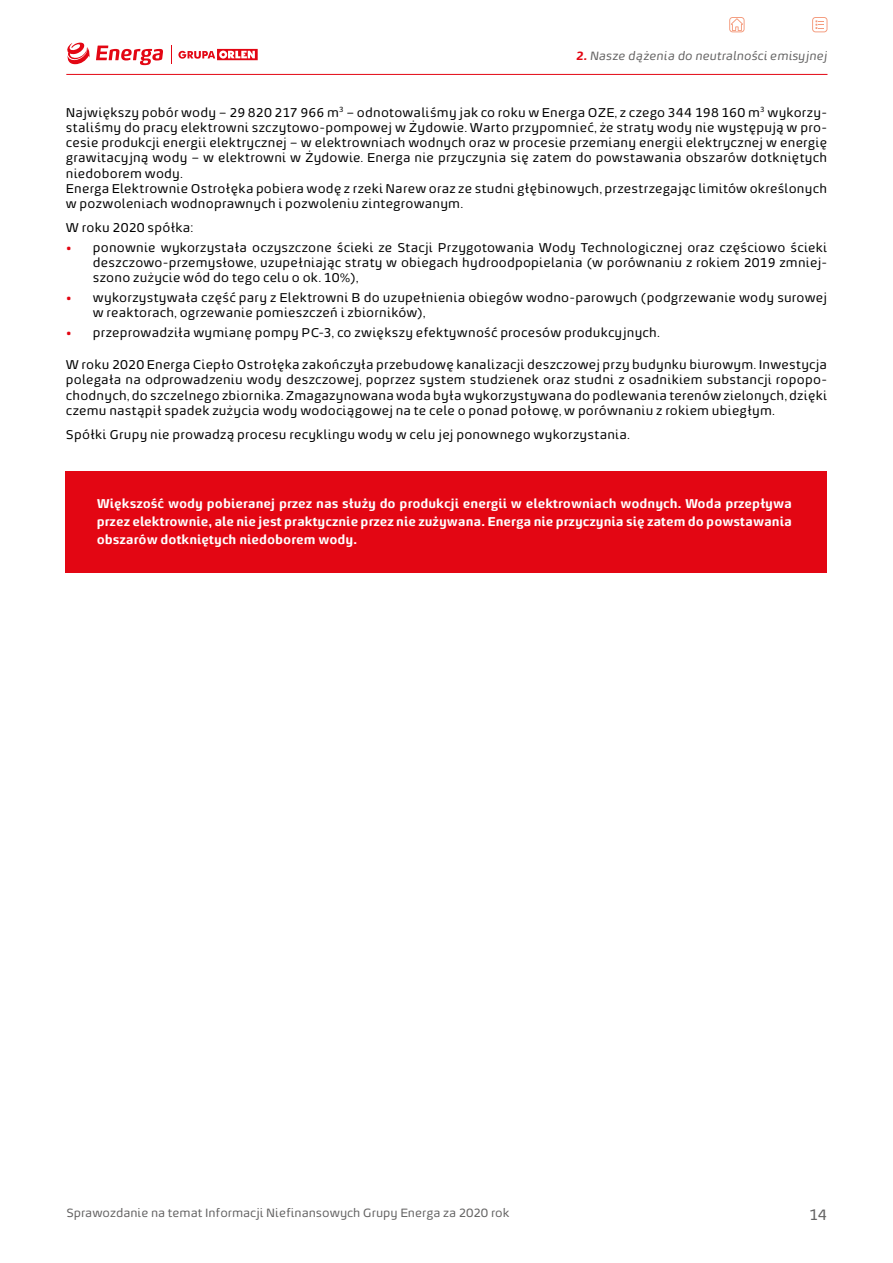
<style>
.page{position:relative;width:893px;height:1263px;background:#fff}
.page>*{position:absolute;margin:0;border:0;box-sizing:border-box;transform-origin:0 0}
.t1{font:15px "Energa";color:#646363}
.t2{font:12.75px/15.3px "Energa";letter-spacing:.02em;color:#000}
.t3{font:700 12.75px/18px "Energa";color:#fff;text-align:justify}
.t4{font:12px "Energa";color:#646363}
.t5{font:italic 12px "Energa";color:#646363}
.s1{font-weight:700;color:#e30613}
</style>
<div class="page">
<svg style="left:178px;top:49px;width:80px;height:11px"></svg>
<svg style="left:96px;top:46px;width:67px;height:19px"></svg>
<svg style="left:67px;top:43px;width:23px;height:21px"></svg>
<svg style="left:171px;top:46px;width:1px;height:18px"></svg>
<hr style="left:66px;top:74px;width:761px;height:1px;background:#e30613">
<svg style="left:729px;top:17px;width:16px;height:15px"></svg>
<svg style="left:812px;top:17px;width:15px;height:15px"></svg>
<div style="left:66px;top:471px;width:761px;height:101px;background:#e30613"></div>
<p class="t5" style="left:576px;top:48px;width:252px"><span class="s1">2.</span> Nasze dążenia do neutralności emisyjnej</p>
<p class="t2" style="left:66px;top:104px;width:763px">Największy pobór wody – 29 820 217 966 m<sup>3</sup> – odnotowaliśmy jak co roku w Energa OZE, z czego 344 198 160 m<sup>3</sup> wykorzy&shy;staliśmy do pracy elektrowni szczytowo-pompowej w Żydowie. Warto przypomnieć, że straty wody nie występują w pro&shy;cesie produkcji energii elektrycznej – w elektrowniach wodnych oraz w procesie przemiany energii elektrycznej w energię grawitacyjną wody – w elektrowni w Żydowie. Energa nie przyczynia się zatem do powstawania obszarów dotkniętych niedoborem wody.<br>Energa Elektrownie Ostrołęka pobiera wodę z rzeki Narew oraz ze studni głębinowych, przestrzegając limitów określonych w pozwoleniach wodnoprawnych i pozwoleniu zintegrowanym.</p>
<p class="t2" style="left:66px;top:220px;width:129px">W roku 2020 spółka:</p>
<p class="t2" style="left:93px;top:239px;width:736px;text-align:justify;text-indent:-27px"><span class="s1">•</span> ponownie wykorzystała oczyszczone ścieki ze Stacji Przygotowania Wody Technologicznej oraz częściowo ścieki deszczowo-przemysłowe, uzupełniając straty w obiegach hydroodpopielania (w porównaniu z rokiem 2019 zmniej&shy;szono zużycie wód do tego celu o ok. 10%),</p>
<p class="t2" style="left:93px;top:289px;width:736px;text-indent:-27px"><span class="s1">•</span> wykorzystywała część pary z Elektrowni B do uzupełnienia obiegów wodno-parowych (podgrzewanie wody surowej w reaktorach, ogrzewanie pomieszczeń i zbiorników),</p>
<p class="t2" style="left:66px;top:324px;width:594px"><span class="s1">•</span> przeprowadziła wymianę pompy PC-3, co zwiększy efektywność procesów produkcyjnych.</p>
<p class="t2" style="left:66px;top:356px;width:763px;text-align:justify">W roku 2020 Energa Ciepło Ostrołęka zakończyła przebudowę kanalizacji deszczowej przy budynku biurowym. Inwestycja polegała na odprowadzeniu wody deszczowej, poprzez system studzienek oraz studni z osadnikiem substancji ropopo&shy;chodnych, do szczelnego zbiornika. Zmagazynowana woda była wykorzystywana do podlewania terenów zielonych, dzięki czemu nastąpił spadek zużycia wody wodociągowej na te cele o ponad połowę, w porównaniu z rokiem ubiegłym.</p>
<p class="t2" style="left:66px;top:426px;width:564px">Spółki Grupy nie prowadzą procesu recyklingu wody w celu jej ponownego wykorzystania.</p>
<p class="t3" style="left:97px;top:494px;width:697px">Większość wody pobieranej przez nas służy do produkcji energii w elektrowniach wodnych. Woda przepływa przez elektrownie, ale nie jest praktycznie przez nie zużywana. Energa nie przyczynia się zatem do powstawania obszarów dotkniętych niedoborem wody.</p>
<p class="t4" style="left:66px;top:1205px;width:445px">Sprawozdanie na temat Informacji Niefinansowych Grupy Energa za 2020 rok</p>
<p class="t1" style="left:809px;top:1205px;width:20px">14</p>
</div>
